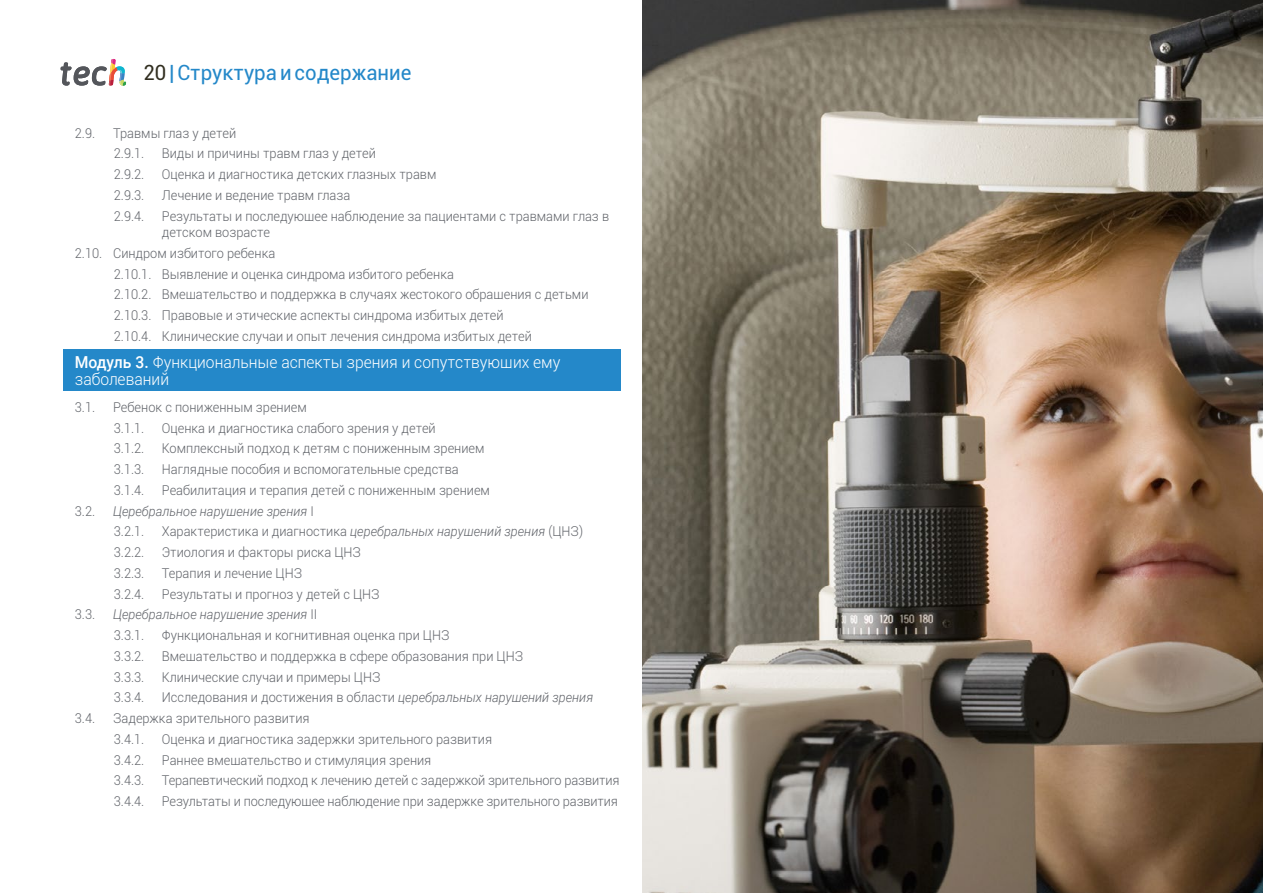
<style>
.page{position:relative;width:1263px;height:893px;background:#fff}
.page>*{position:absolute;margin:0;border:0;box-sizing:border-box;transform-origin:0 0}
.t1{font:21px "Roboto";color:#2488c9}
.t2{font:300 16.5px/16.5px "Roboto";color:#fff;scale:.95 1}
.t3{font:300 13.5px/20.7px "Roboto";color:#61646a;scale:.95 1}
.t4{font:italic 300 13.5px/20.7px "Roboto";color:#61646a;scale:.95 1}
.s1{color:#312e20}
.s2{font-weight:500}
.s3{font-style:normal}
.s4{font-style:italic}
</style>
<div class="page">
<div style="left:64px;top:349px;width:557px;height:42px;background:#2488c9"></div>
<img style="left:642px;top:0;width:621px;height:893px">
<svg style="left:61px;top:59px;width:65px;height:27px"></svg>
<h1 class="t1" style="left:144px;top:57px;width:269px"><span class="s1">20</span> | Структура и содержание</h1>
<p class="t3" style="left:75px;top:122px;width:23px">2.9.</p>
<p class="t3" style="left:113px;top:122px;width:131px">Травмы глаз у детей<br>2.9.1.</p>
<p class="t3" style="left:162px;top:143px;width:227px">Виды и причины травм глаз у детей</p>
<p class="t3" style="left:114px;top:164px;width:34px">2.9.2.</p>
<p class="t3" style="left:162px;top:164px;width:290px">Оценка и диагностика детских глазных травм</p>
<p class="t3" style="left:114px;top:184px;width:34px">2.9.3.</p>
<p class="t3" style="left:162px;top:184px;width:200px">Лечение и ведение травм глаза</p>
<p class="t3" style="left:114px;top:205px;width:34px">2.9.4.</p>
<p class="t3" style="left:162px;top:207px;width:472px;line-height:16.5px">Результаты и последующее наблюдение за пациентами с травмами глаз в детском возрасте</p>
<p class="t3" style="left:114px;top:242px;width:501px;text-indent:-39px">2.10. Синдром избитого ребенка<br>2.10.1. Выявление и оценка синдрома избитого ребенка<br>2.10.2. Вмешательство и поддержка в случаях жестокого обращения с детьми 2.10.3. Правовые и этические аспекты синдрома избитых детей<br>2.10.4. Клинические случаи и опыт лечения синдрома избитых детей</p>
<p class="t2" style="left:75px;top:353px;width:513px"><span class="s2">Модуль 3.</span> Функциональные аспекты зрения и сопутствующих ему заболеваний</p>
<p class="t3" style="left:75px;top:396px;width:23px">3.1.</p>
<p class="t3" style="left:113px;top:396px;width:205px">Ребенок с пониженным зрением<br>3.1.1.</p>
<p class="t3" style="left:162px;top:417px;width:290px">Оценка и диагностика слабого зрения у детей</p>
<p class="t3" style="left:114px;top:438px;width:34px">3.1.2.</p>
<p class="t3" style="left:162px;top:438px;width:341px">Комплексный подход к детям с пониженным зрением</p>
<p class="t3" style="left:114px;top:458px;width:34px">3.1.3.</p>
<p class="t3" style="left:162px;top:458px;width:314px">Наглядные пособия и вспомогательные средства</p>
<p class="t3" style="left:114px;top:479px;width:34px">3.1.4.</p>
<p class="t3" style="left:162px;top:479px;width:347px">Реабилитация и терапия детей с пониженным зрением</p>
<p class="t3" style="left:75px;top:500px;width:23px">3.2.</p>
<p class="t4" style="left:113px;top:500px;width:213px">Церебральное нарушение зрения <span class="s3">I<br>3.2.1.</span></p>
<p class="t3" style="left:162px;top:521px;width:445px">Характеристика и диагностика <span class="s4">церебральных нарушений зрения</span> (ЦНЗ)</p>
<p class="t3" style="left:114px;top:541px;width:34px">3.2.2.</p>
<p class="t3" style="left:162px;top:541px;width:211px">Этиология и факторы риска ЦНЗ</p>
<p class="t3" style="left:114px;top:562px;width:34px">3.2.3.</p>
<p class="t3" style="left:162px;top:562px;width:149px">Терапия и лечение ЦНЗ</p>
<p class="t3" style="left:114px;top:583px;width:34px">3.2.4.</p>
<p class="t3" style="left:162px;top:583px;width:231px">Результаты и прогноз у детей с ЦНЗ</p>
<p class="t3" style="left:75px;top:604px;width:23px">3.3.</p>
<p class="t4" style="left:113px;top:604px;width:217px">Церебральное нарушение зрения <span class="s3">II<br>3.3.1.</span></p>
<p class="t3" style="left:162px;top:624px;width:304px">Функциональная и когнитивная оценка при ЦНЗ</p>
<p class="t3" style="left:114px;top:645px;width:34px">3.3.2.</p>
<p class="t3" style="left:162px;top:645px;width:382px">Вмешательство и поддержка в сфере образования при ЦНЗ</p>
<p class="t3" style="left:114px;top:666px;width:34px">3.3.3.</p>
<p class="t3" style="left:162px;top:666px;width:232px">Клинические случаи и примеры ЦНЗ</p>
<p class="t3" style="left:114px;top:687px;width:34px">3.3.4.</p>
<p class="t3" style="left:162px;top:687px;width:455px">Исследования и достижения в области <span class="s4">церебральных нарушений зрения</span></p>
<p class="t3" style="left:75px;top:707px;width:23px">3.4.</p>
<p class="t3" style="left:113px;top:707px;width:208px">Задержка зрительного развития<br>3.4.1.</p>
<p class="t3" style="left:162px;top:728px;width:349px">Оценка и диагностика задержки зрительного развития</p>
<p class="t3" style="left:114px;top:749px;width:34px">3.4.2.</p>
<p class="t3" style="left:162px;top:749px;width:285px">Раннее вмешательство и стимуляция зрения</p>
<p class="t3" style="left:114px;top:770px;width:34px">3.4.3.</p>
<p class="t3" style="left:162px;top:770px;width:483px">Терапевтический подход к лечению детей с задержкой зрительного развития</p>
<p class="t3" style="left:114px;top:790px;width:34px">3.4.4.</p>
<p class="t3" style="left:162px;top:790px;width:482px">Результаты и последующее наблюдение при задержке зрительного развития</p>
</div>
